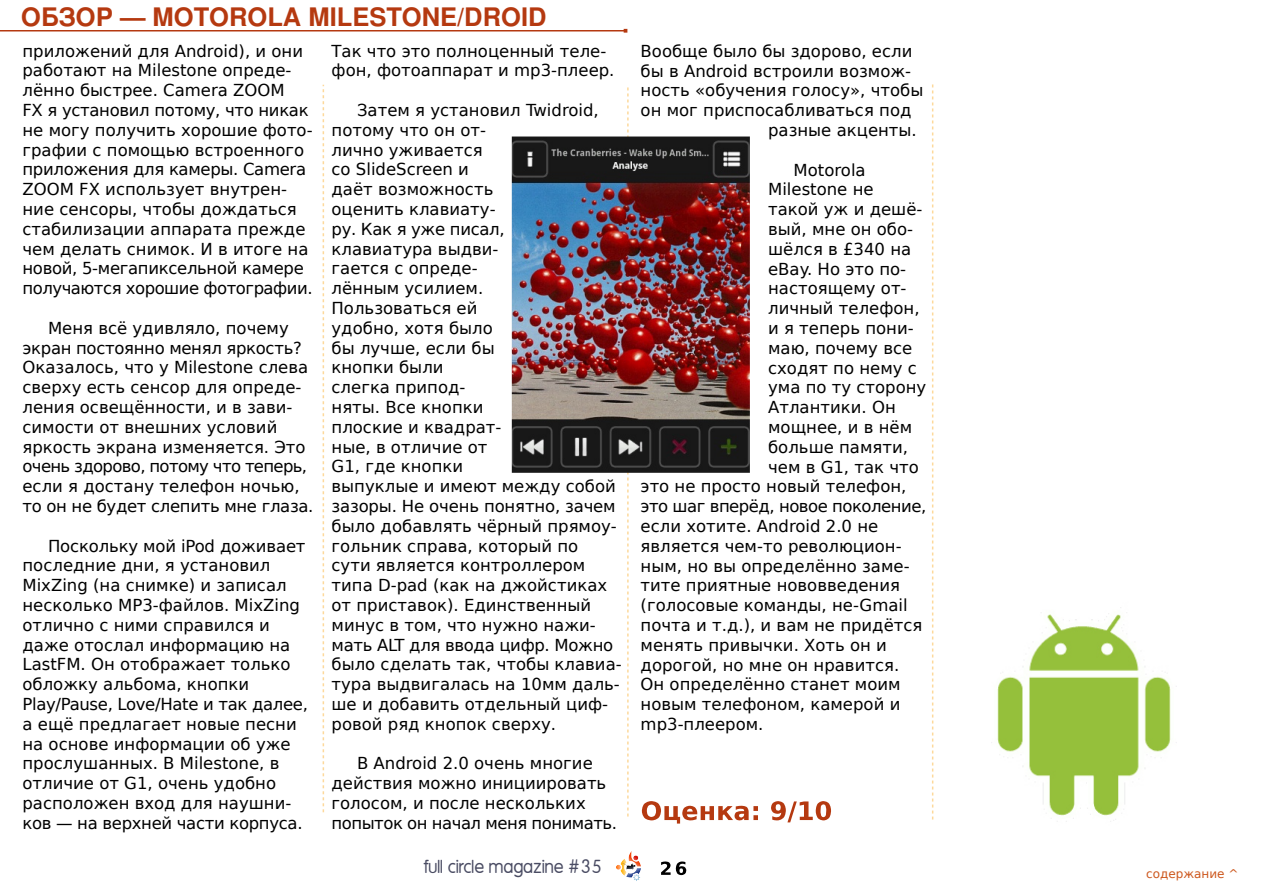
<style>
.page{position:relative;width:1263px;height:893px;background:#fff}
.page>*{position:absolute;margin:0;border:0;box-sizing:border-box;transform-origin:0 0}
.t1{font:700 25.5px "Free Sans";color:#b53910}
.t2{font:18px "Mg Open Modata";color:#4a4c63}
.t3{font:16.5px/19.8px "DejaVu Sans";color:#000}
.t4{font:16.5px "DejaVu Sans";letter-spacing:-.03em;color:#000}
.t5{font:12px "DejaVu Sans";color:#cd581e}
</style>
<div class="page">
<svg style="left:323px;top:85px;width:1px;height:727px"></svg>
<svg style="left:627px;top:87px;width:2px;height:729px"></svg>
<svg style="left:932px;top:84px;width:1px;height:735px"></svg>
<img style="left:616px;top:851px;width:25px;height:30px">
<svg style="left:661px;top:861px;width:25px;height:14px"></svg>
<hr style="left:0;top:30px;width:625px;height:1px;background:#b53910">
<svg style="left:642px;top:801px;width:116px;height:23px"></svg>
<svg style="left:771px;top:801px;width:60px;height:21px"></svg>
<img style="left:512px;top:137px;width:238px;height:336px">
<img style="left:991px;top:607px;width:186px;height:215px">
<h1 class="t1" style="left:21px;top:1px;width:527px">ОБЗОР — MOTOROLA MILESTONE/DROID</h1>
<p class="t3" style="left:22px;top:41px;width:292px">приложений для Android), и они работают на Milestone опреде&shy;лённо быстрее. Camera ZOOM<br>FX я установил потому, что никак не могу получить хорошие фото&shy;графии с помощью встроенного приложения для камеры. Camera<br>ZOOM FX использует внутрен&shy;ние сенсоры, чтобы дождаться стабилизации аппарата прежде чем делать снимок. И в итоге на новой, 5-мегапиксельной камере получаются хорошие фотографии.</p>
<p class="t3" style="left:22px;top:318px;width:292px;text-indent:26px">Меня всё удивляло, почему экран постоянно менял яркость?<br>Оказалось, что у Milestone слева сверху есть сенсор для опреде&shy;ления освещённости, и в зави&shy;симости от внешних условий яркость экрана изменяется. Это очень здорово, потому что теперь, если я достану телефон ночью, то он не будет слепить мне глаза.</p>
<p class="t3" style="left:22px;top:536px;width:287px;text-indent:26px">Поскольку мой iPod доживает последние дни, я установил<br>MixZing (на снимке) и записал несколько MP3-файлов. MixZing отлично с ними справился и даже отослал информацию на<br>LastFM. Он отображает только обложку альбома, кнопки<br>Play/Pause, Love/Hate и так далее, а ещё предлагает новые песни на основе информации об уже прослушанных. В Milestone, в отличие от G1, очень удобно расположен вход для наушни&shy;ков — на верхней части корпуса.</p>
<p class="t3" style="left:332px;top:41px;width:284px">Так что это полноценный теле&shy;фон, фотоаппарат и mp3-плеер.</p>
<p class="t3" style="left:332px;top:100px;width:292px;text-indent:26px">Затем я установил Twidroid, потому что он от-<br>лично уживается<br>со SlideScreen и<br>даёт возможность<br>оценить клавиату-<br>ру. Как я уже писал,<br>клавиатура выдви-<br>гается с опреде-<br>лённым усилием.<br>Пользоваться ей<br>удобно, хотя было<br>бы лучше, если бы<br>кнопки были<br>слегка припод-<br>няты. Все кнопки<br>плоские и квадрат-<br>ные, в отличие от<br>G1, где кнопки<br>выпуклые и имеют между собой зазоры. Не очень понятно, зачем было добавлять чёрный прямоу&shy;гольник справа, который по<br>сути является контроллером типа D-pad (как на джойстиках от приставок). Единственный минус в том, что нужно нажи&shy;мать ALT для ввода цифр. Можно было сделать так, чтобы клавиа&shy;тура выдвигалась на 10мм даль&shy;ше и добавить отдельный циф&shy;ровой ряд кнопок сверху.</p>
<p class="t3" style="left:332px;top:754px;width:287px;text-indent:26px">В Android 2.0 очень многие действия можно инициировать голосом, и после нескольких попыток он начал меня понимать.</p>
<p class="t3" style="left:641px;top:41px;width:273px">Вообще было бы здорово, если</p>
<p class="t3" style="left:641px;top:61px;width:272px">бы в Android встроили возмож-</p>
<p class="t3" style="left:641px;top:81px;width:284px">ность «обучения голосу», чтобы</p>
<p class="t3" style="left:641px;top:101px;width:272px">он мог приспосабливаться под</p>
<p class="t3" style="left:768px;top:120px;width:150px">разные акценты.</p>
<p class="t3" style="left:794px;top:160px;width:74px">Motorola</p>
<p class="t3" style="left:768px;top:180px;width:107px">Milestone не</p>
<p class="t3" style="left:768px;top:200px;width:156px">такой уж и дешё-</p>
<p class="t3" style="left:768px;top:219px;width:147px">вый, мне он обо-</p>
<p class="t3" style="left:768px;top:239px;width:145px">шёлся в £340 на</p>
<p class="t3" style="left:768px;top:259px;width:140px">eBay. Но это по-</p>
<p class="t3" style="left:768px;top:279px;width:140px">настоящему от-</p>
<p class="t3" style="left:768px;top:299px;width:153px">личный телефон,</p>
<p class="t3" style="left:768px;top:318px;width:147px">и я теперь пони-</p>
<p class="t3" style="left:768px;top:338px;width:146px">маю, почему все</p>
<p class="t3" style="left:768px;top:358px;width:150px">сходят по нему с</p>
<p class="t3" style="left:768px;top:378px;width:160px">ума по ту сторону</p>
<p class="t3" style="left:768px;top:398px;width:129px">Атлантики. Он</p>
<p class="t3" style="left:768px;top:417px;width:145px">мощнее, и в нём</p>
<p class="t3" style="left:768px;top:437px;width:141px">больше памяти,</p>
<p class="t3" style="left:768px;top:457px;width:152px">чем в G1, так что</p>
<p class="t3" style="left:641px;top:477px;width:267px">это не просто новый телефон,</p>
<p class="t4" style="left:641px;top:497px;width:287px">это шаг вперёд, новое поколение,</p>
<p class="t3" style="left:641px;top:516px;width:239px">если хотите. Android 2.0 не</p>
<p class="t3" style="left:641px;top:536px;width:263px">является чем-то революцион-</p>
<p class="t3" style="left:641px;top:556px;width:270px">ным, но вы определённо заме-</p>
<p class="t3" style="left:641px;top:576px;width:261px">тите приятные нововведения</p>
<p class="t3" style="left:641px;top:596px;width:269px">(голосовые команды, не-Gmail</p>
<p class="t3" style="left:641px;top:615px;width:283px">почта и т.д.), и вам не придётся</p>
<p class="t3" style="left:641px;top:635px;width:248px">менять привычки. Хоть он и</p>
<p class="t3" style="left:641px;top:655px;width:260px">дорогой, но мне он нравится.</p>
<p class="t3" style="left:641px;top:675px;width:261px">Он определённо станет моим</p>
<p class="t3" style="left:641px;top:695px;width:261px">новым телефоном, камерой и</p>
<p class="t3" style="left:641px;top:714px;width:124px">mp3-плеером.</p>
<p class="t2" style="left:424px;top:857px;width:180px">full circle magazine #35</p>
<p class="t5" style="left:1146px;top:867px;width:94px">содержание ^</p>
</div>
